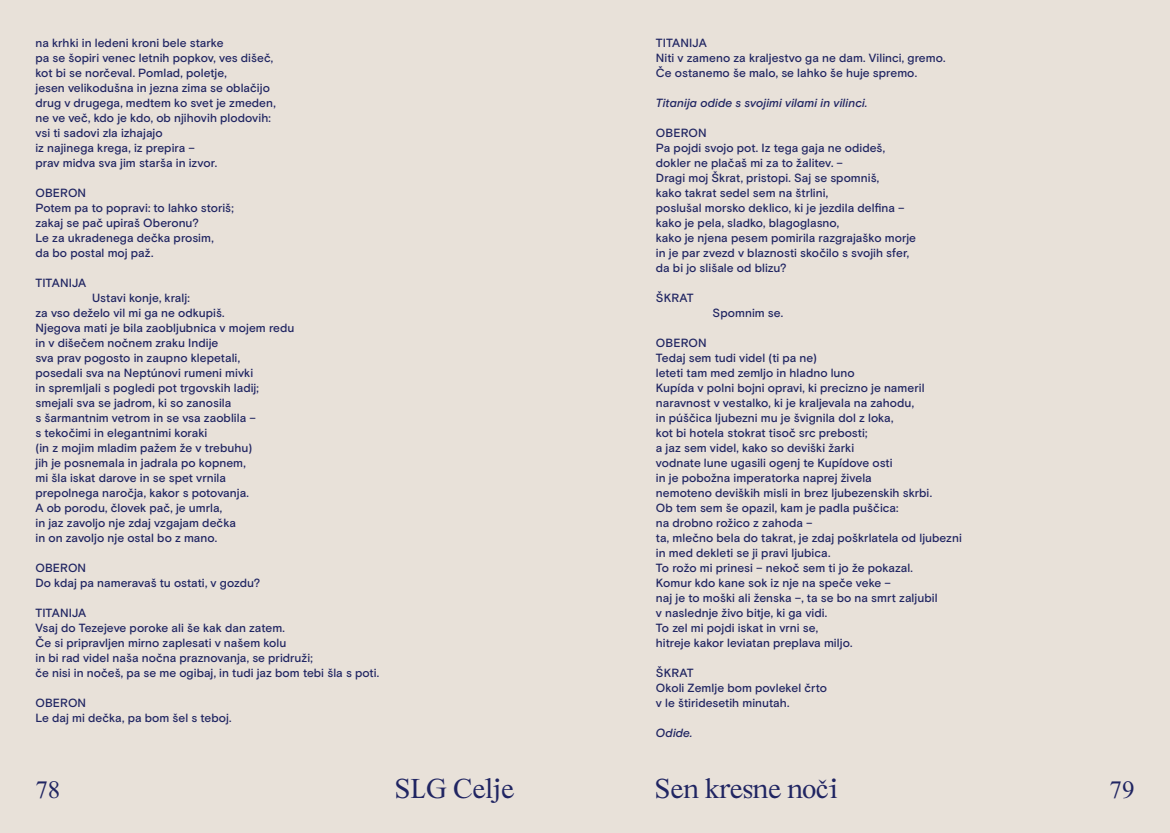
<style>
.page{position:relative;width:1170px;height:833px;background:#fff}
.page>*{position:absolute;margin:0;border:0;box-sizing:border-box;transform-origin:0 0}
.t1{font:28.75px "Slovenec";color:#202562}
.t2{font:25px "Slovenec";color:#202562}
.t3{font:500 11.88px/15px "Basis Grotesque Pro";letter-spacing:.005em;color:#202562}
.t4{font:italic 500 11.88px "Basis Grotesque Pro";letter-spacing:.005em;color:#202562}
</style>
<div class="page">
<div style="left:0;top:0;width:585px;height:833px;background:#e8e1d9"></div>
<div style="left:585px;top:0;width:584px;height:833px;background:#e8e1d9"></div>
<p class="t3" style="left:35px;top:35px;width:242px">na krhki in ledeni kroni bele starke<br>pa se šopiri venec letnih popkov, ves dišeč, kot bi se norčeval. Pomlad, poletje,<br>jesen velikodušna in jezna zima se oblačijo drug v drugega, medtem ko svet je zmeden, ne ve več, kdo je kdo, ob njihovih plodovih: vsi ti sadovi zla izhajajo<br>iz najinega krega, iz prepira –<br>prav midva sva jim starša in izvor.</p>
<p class="t3" style="left:35px;top:185px;width:200px">OBERON<br>Potem pa to popravi: to lahko storiš; zakaj se pač upiraš Oberonu?<br>Le za ukradenega dečka prosim,<br>da bo postal moj paž.</p>
<p class="t3" style="left:35px;top:275px;width:52px">TITANIJA</p>
<p class="t3" style="left:35px;top:290px;width:260px;text-indent:57px">Ustavi konje, kralj:<br>za vso deželo vil mi ga ne odkupiš.<br>Njegova mati je bila zaobljubnica v mojem redu in v dišečem nočnem zraku Indije<br>sva prav pogosto in zaupno klepetali,<br>posedali sva na Neptúnovi rumeni mivki<br>in spremljali s pogledi pot trgovskih ladij; smejali sva se jadrom, ki so zanosila<br>s šarmantnim vetrom in se vsa zaoblila –<br>s tekočimi in elegantnimi koraki<br>(in z mojim mladim pažem že v trebuhu)<br>jih je posnemala in jadrala po kopnem,<br>mi šla iskat darove in se spet vrnila<br>prepolnega naročja, kakor s potovanja.<br>A ob porodu, človek pač, je umrla,<br>in jaz zavoljo nje zdaj vzgajam dečka<br>in on zavoljo nje ostal bo z mano.</p>
<p class="t3" style="left:35px;top:560px;width:226px">OBERON<br>Do kdaj pa nameravaš tu ostati, v gozdu?</p>
<p class="t3" style="left:35px;top:605px;width:345px">TITANIJA<br>Vsaj do Tezejeve poroke ali še kak dan zatem.<br>Če si pripravljen mirno zaplesati v našem kolu<br>in bi rad videl naša nočna praznovanja, se pridruži;<br>če nisi in nočeš, pa se me ogibaj, in tudi jaz bom tebi šla s poti.</p>
<p class="t3" style="left:35px;top:695px;width:198px">OBERON<br>Le daj mi dečka, pa bom šel s teboj.</p>
<p class="t3" style="left:656px;top:35px;width:291px">TITANIJA<br>Niti v zameno za kraljestvo ga ne dam. Vilinci, gremo.<br>Če ostanemo še malo, se lahko še huje spremo.</p>
<p class="t4" style="left:656px;top:95px;width:213px">Titanija odide s svojimi vilami in vilinci.</p>
<p class="t3" style="left:656px;top:125px;width:262px">OBERON<br>Pa pojdi svojo pot. Iz tega gaja ne odideš, dokler ne plačaš mi za to žalitev. –<br>Dragi moj Škrat, pristopi. Saj se spomniš,<br>kako takrat sedel sem na štrlini,<br>poslušal morsko deklico, ki je jezdila delfina – kako je pela, sladko, blagoglasno,<br>kako je njena pesem pomirila razgrajaško morje in je par zvezd v blaznosti skočilo s svojih sfer, da bi jo slišale od blizu?</p>
<p class="t3" style="left:656px;top:290px;width:39px">ŠKRAT</p>
<p class="t3" style="left:712px;top:305px;width:72px">Spomnim se.</p>
<p class="t3" style="left:656px;top:335px;width:307px">OBERON<br>Tedaj sem tudi videl (ti pa ne)<br>leteti tam med zemljo in hladno luno<br>Kupída v polni bojni opravi, ki precizno je nameril naravnost v vestalko, ki je kraljevala na zahodu,<br>in púščica ljubezni mu je švignila dol z loka,<br>kot bi hotela stokrat tisoč src prebosti;<br>a jaz sem videl, kako so deviški žarki<br>vodnate lune ugasili ogenj te Kupídove osti<br>in je pobožna imperatorka naprej živela<br>nemoteno deviških misli in brez ljubezenskih skrbi.<br>Ob tem sem še opazil, kam je padla puščica:<br>na drobno rožico z zahoda –<br>ta, mlečno bela do takrat, je zdaj poškrlatela od ljubezni in med dekleti se ji pravi ljubica.<br>To rožo mi prinesi – nekoč sem ti jo že pokazal.<br>Komur kdo kane sok iz nje na speče veke –<br>naj je to moški ali ženska –, ta se bo na smrt zaljubil<br>v naslednje živo bitje, ki ga vidi.<br>To zel mi pojdi iskat in vrni se,<br>hitreje kakor leviatan preplava miljo.</p>
<p class="t3" style="left:656px;top:665px;width:173px">ŠKRAT<br>Okoli Zemlje bom povlekel črto v le štiridesetih minutah.</p>
<p class="t4" style="left:656px;top:725px;width:38px">Odide.</p>
<h2 class="t2" style="left:35px;top:772px;width:26px">78</h2>
<h1 class="t1" style="left:394px;top:768px;width:121px">SLG Celje</h1>
<h1 class="t1" style="left:654px;top:768px;width:185px">Sen kresne noči</h1>
<h2 class="t2" style="left:1109px;top:772px;width:26px">79</h2>
</div>
